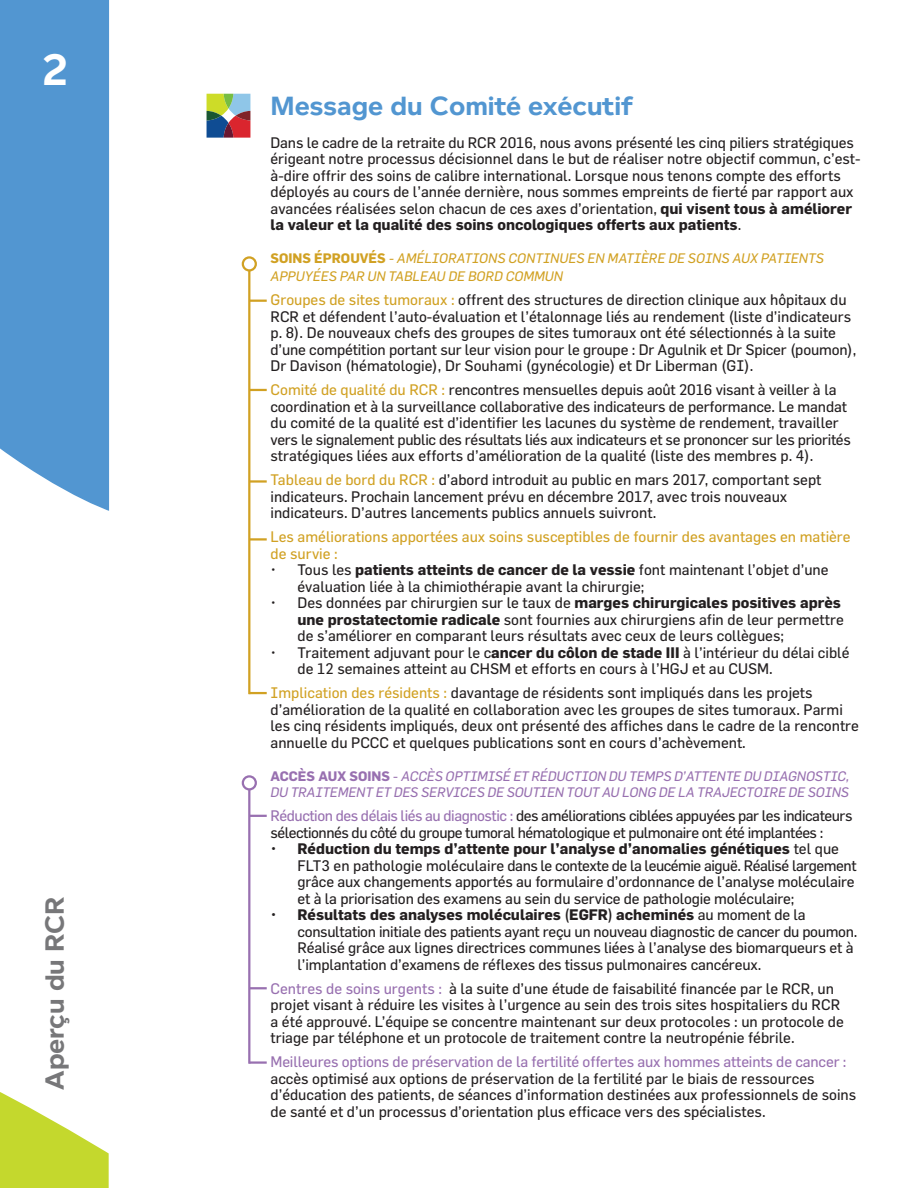
<style>
.page{position:relative;width:918px;height:1188px;background:#fff}
.page>*{position:absolute;margin:0;border:0;box-sizing:border-box;transform-origin:0 0}
.t1{font:700 45px "Foundry Context";color:#fff}
.t2{font:700 27px "Foundry Context";color:#5296d1}
.t3{font:700 27px "Foundry Context";color:#777779}
.t4{font:15px/16.5px "Flama";color:#231f20}
.t5{font:15px/16.5px "Flama";letter-spacing:-.03em;color:#231f20}
.t6{font:15px/16.5px "Flama";color:#d1a123}
.t7{font:15px "Flama";letter-spacing:-.01em;color:#9870b0}
.t8{font:italic 13.5px/16.5px "Flama";letter-spacing:-.01em;color:#9870b0}
.t9{font:italic 13.5px/18px "Flama";color:#d1a123}
.s1{font-weight:700}
.s2{font-weight:700;font-style:normal}
.s3{color:#d1a123}
.s4{font-style:normal}
.s5{color:#9870b0}
</style>
<div class="page">
<hr style="left:248px;top:788px;width:2px;height:276px;background:#9870b0">
<svg style="left:0;top:1092px;width:109px;height:96px"></svg>
<div style="left:0;top:0;width:109px;height:511px;background:#5296d1"></div>
<svg style="left:207px;top:94px;width:43px;height:44px;background:#8e8371"></svg>
<hr style="left:248px;top:266px;width:2px;height:428px;background:#d1a123">
<svg style="left:250px;top:300px;width:17px;height:2px"></svg>
<svg style="left:250px;top:389px;width:17px;height:2px"></svg>
<hr style="left:249px;top:480px;width:18px;height:3px;background:#d1a123">
<hr style="left:249px;top:538px;width:18px;height:3px;background:#d1a123">
<svg style="left:250px;top:692px;width:17px;height:2px"></svg>
<div style="left:242px;top:775px;width:15px;height:15px;border:2px solid #9870b0;border-radius:50%"></div>
<svg style="left:250px;top:987px;width:17px;height:2px"></svg>
<svg style="left:250px;top:815px;width:17px;height:2px"></svg>
<hr style="left:249px;top:1061px;width:18px;height:3px;background:#9870b0">
<svg style="left:243px;top:257px;width:13px;height:13px"></svg>
<div style="left:242px;top:256px;width:15px;height:16px;border:2px solid #d1a123;border-radius:50%"></div>
<h1 class="t1" style="left:41px;top:43px;width:29px">2</h1>
<h2 class="t3" style="left:39px;top:1090px;width:195px;rotate:-90deg">Aperçu du RCR</h2>
<h2 class="t2" style="left:271px;top:90px;width:364px">Message du Comité exécutif</h2>
<p class="t4" style="left:271px;top:134px;width:592px">Dans le cadre de la retraite du RCR 2016, nous avons présenté les cinq piliers stratégiques érigeant notre processus décisionnel dans le but de réaliser notre objectif commun, c’est&shy;à-dire offrir des soins de calibre international. Lorsque nous tenons compte des efforts déployés au cours de l’année dernière, nous sommes empreints de fierté par rapport aux avancées réalisées selon chacun de ces axes d’orientation, <span class="s1">qui visent tous à améliorer la valeur et la qualité des soins oncologiques offerts aux patients</span>.</p>
<p class="t9" style="left:271px;top:249px;width:555px"><span class="s2">SOINS ÉPROUVÉS</span> - AMÉLIORATIONS CONTINUES EN MATIÈRE DE SOINS AUX PATIENTS<br>APPUYÉES PAR UN TABLEAU DE BORD COMMUN</p>
<p class="t4" style="left:271px;top:291px;width:587px"><span class="s3">Groupes de sites tumoraux :</span> offrent des structures de direction clinique aux hôpitaux du RCR et défendent l’auto-évaluation et l’étalonnage liés au rendement (liste d’indicateurs p. 8). De nouveaux chefs des groupes de sites tumoraux ont été sélectionnés à la suite d’une compétition portant sur leur vision pour le groupe : Dr Agulnik et Dr Spicer (poumon), Dr Davison (hématologie), Dr Souhami (gynécologie) et Dr Liberman (GI).</p>
<p class="t4" style="left:271px;top:381px;width:582px"><span class="s3">Comité de qualité du RCR :</span> rencontres mensuelles depuis août 2016 visant à veiller à la coordination et à la surveillance collaborative des indicateurs de performance. Le mandat du comité de la qualité est d’identifier les lacunes du système de rendement, travailler vers le signalement public des résultats liés aux indicateurs et se prononcer sur les priorités stratégiques liées aux efforts d’amélioration de la qualité (liste des membres p. 4).</p>
<p class="t4" style="left:271px;top:471px;width:553px"><span class="s3">Tableau de bord du RCR :</span> d’abord introduit au public en mars 2017, comportant sept indicateurs. Prochain lancement prévu en décembre 2017, avec trois nouveaux indicateurs. D’autres lancements publics annuels suivront.</p>
<p class="t6" style="left:271px;top:528px;width:582px">Les améliorations apportées aux soins susceptibles de fournir des avantages en matière de survie :</p>
<p class="t4" style="left:298px;top:561px;width:533px;text-indent:-27px">• Tous les <span class="s1">patients atteints de cancer de la vessie</span> font maintenant l’objet d’une évaluation liée à la chimiothérapie avant la chirurgie;</p>
<p class="t4" style="left:298px;top:594px;width:548px;text-indent:-27px">• Des données par chirurgien sur le taux de <span class="s1">marges chirurgicales positives après une prostatectomie radicale</span> sont fournies aux chirurgiens afin de leur permettre de s’améliorer en comparant leurs résultats avec ceux de leurs collègues;</p>
<p class="t4" style="left:298px;top:644px;width:553px;text-indent:-27px">• Traitement adjuvant pour le c<span class="s1">ancer du côlon de stade III</span> à l’intérieur du délai ciblé de 12 semaines atteint au CHSM et efforts en cours à l’HGJ et au CUSM.</p>
<p class="t4" style="left:271px;top:684px;width:590px"><span class="s3">Implication des résidents :</span> davantage de résidents sont impliqués dans les projets d’amélioration de la qualité en collaboration avec les groupes de sites tumoraux. Parmi les cinq résidents impliqués, deux ont présenté des affiches dans le cadre de la rencontre annuelle du PCCC et quelques publications sont en cours d’achèvement.</p>
<p class="t8" style="left:271px;top:767px;width:580px"><span class="s2">ACCÈS AUX SOINS</span> <span class="s4">-</span> ACCÈS OPTIMISÉ ET RÉDUCTION DU TEMPS D’ATTENTE DU DIAGNOSTIC,<br>DU TRAITEMENT ET DES SERVICES DE SOUTIEN TOUT AU LONG DE LA TRAJECTOIRE DE SOINS</p>
<p class="t5" style="left:271px;top:807px;width:583px"><span class="s5">Réduction des délais liés au diagnostic :</span> des améliorations ciblées appuyées par les indicateurs sélectionnés du côté du groupe tumoral hématologique et pulmonaire ont été implantées :</p>
<p class="t4" style="left:298px;top:840px;width:561px;text-indent:-27px"><span class="s1">• Réduction du temps d’attente pour l’analyse d’anomalies génétiques</span> tel que FLT3 en pathologie moléculaire dans le contexte de la leucémie aiguë. Réalisé largement grâce aux changements apportés au formulaire d’ordonnance de l’analyse moléculaire et à la priorisation des examens au sein du service de pathologie moléculaire;</p>
<p class="t4" style="left:298px;top:906px;width:561px;text-indent:-27px"><span class="s1">• Résultats des analyses moléculaires (EGFR) acheminés</span> au moment de la consultation initiale des patients ayant reçu un nouveau diagnostic de cancer du poumon.<br>Réalisé grâce aux lignes directrices communes liées à l’analyse des biomarqueurs et à l’implantation d’examens de réflexes des tissus pulmonaires cancéreux.</p>
<p class="t4" style="left:271px;top:980px;width:575px"><span class="s5">Centres de soins urgents :</span> à la suite d’une étude de faisabilité financée par le RCR, un projet visant à réduire les visites à l’urgence au sein des trois sites hospitaliers du RCR a été approuvé. L’équipe se concentre maintenant sur deux protocoles : un protocole de triage par téléphone et un protocole de traitement contre la neutropénie fébrile.</p>
<p class="t7" style="left:271px;top:1053px;width:578px">Meilleures options de préservation de la fertilité offertes aux hommes atteints de cancer :</p>
<p class="t4" style="left:271px;top:1070px;width:587px">accès optimisé aux options de préservation de la fertilité par le biais de ressources d’éducation des patients, de séances d’information destinées aux professionnels de soins de santé et d’un processus d’orientation plus efficace vers des spécialistes.</p>
</div>
